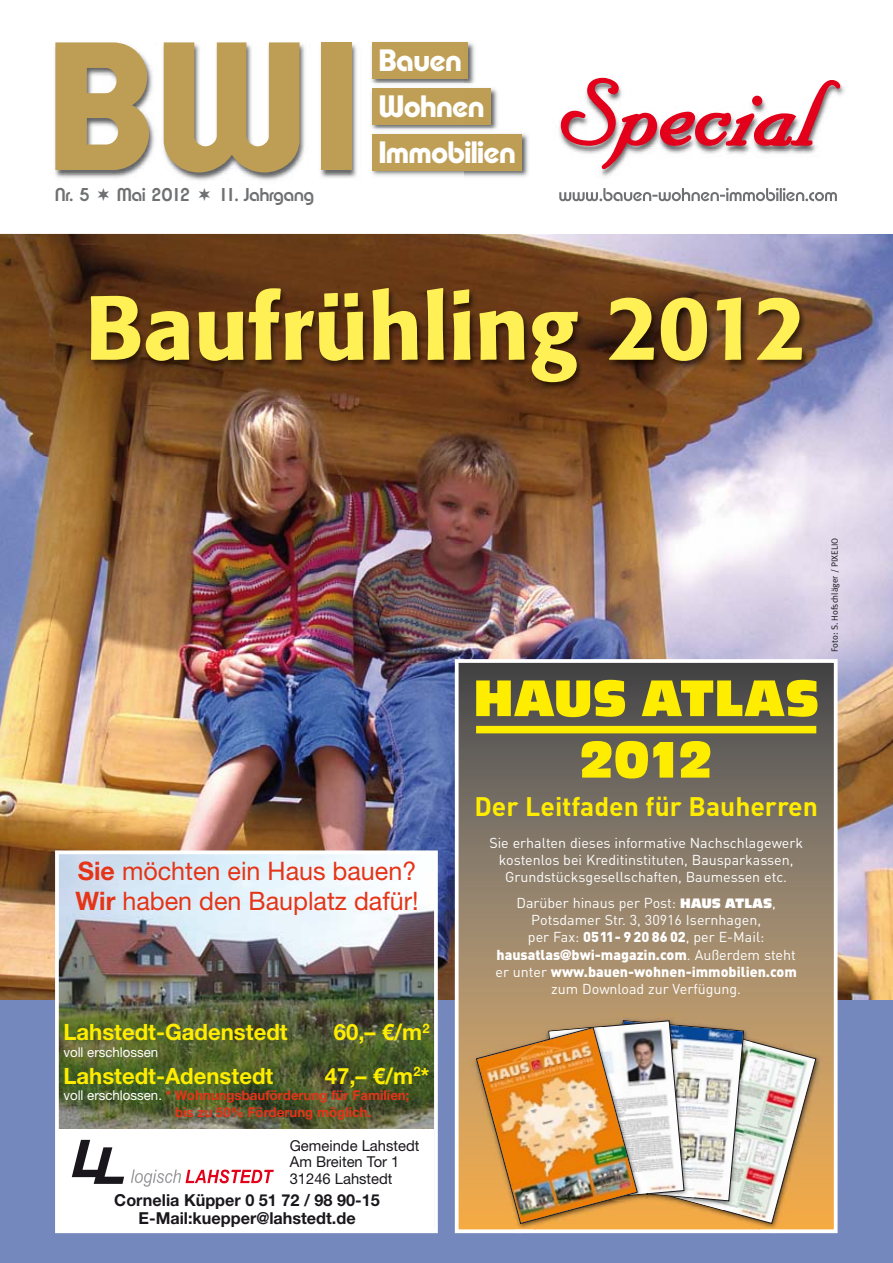
<style>
.page{position:relative;width:893px;height:1263px;background:#fff}
.page>*{position:absolute;margin:0;border:0;box-sizing:border-box;transform-origin:0 0}
.t1{font:700 177px "Expressa";color:#be9e55}
.t2{font:106.5px "Nuptial Script";color:#e2001a}
.t3{font:500 90px "Formata";color:#fff056}
.t4{font:53.4px/61.5px "Antique Olive T Compact";color:#ffed00;text-align:center}
.t5{font:700 30px/45.8px "Expressa";color:#fff}
.t6{font:700 26.55px "DIN";color:#ffed00}
.t7{font:25.5px/30px "Helvetica Neue LT Std";color:#e53417}
.t8{font:700 22.5px "Helvetica Neue LT Std";color:#ffed00}
.t9{font:600 18px "Expressa";color:#6f7072}
.t10{font:700 16.5px/18px "Helvetica Neue LT Std";color:#1a171c;text-align:center}
.t11{font:15px/16.5px "Helvetica Neue LT Std";color:#1a171c}
.t12{font:14.25px/17.2px "DIN";color:#fff;text-align:center}
.t13{font:700 13.5px/16.5px "Helvetica Neue LT Std";color:#e53417}
.t14{font:13.5px "Helvetica Neue LT Std";color:#fff}
.t15{font:9px "Meta Plus Normal";color:#1a171c}
.s1{font-weight:700}
.s2{font-weight:400;color:#fff}
.s3{font-family:"Antique Olive T Compact"}
.s4{font-weight:900}
.s5{font-family:"Helvetica Neue";font-weight:900}
</style>
<div class="page">
<div style="left:0;top:995px;width:893px;height:268px;background:#7588be"></div>
<img style="left:0;top:234px;width:893px;height:765px">
<img style="left:464px;top:42px;width:11px;height:41px">
<div style="left:372px;top:43px;width:96px;height:36px;background:#be9e55"></div>
<img style="left:464px;top:83px;width:34px;height:46px">
<div style="left:372px;top:88px;width:118px;height:36px;background:#be9e55"></div>
<img style="left:464px;top:129px;width:65px;height:48px">
<div style="left:372px;top:134px;width:150px;height:36px;background:#be9e55"></div>
<img style="left:0;top:43px;width:464px;height:202px">
<img style="left:367px;top:42px;width:97px;height:94px">
<img style="left:372px;top:43px;width:92px;height:36px">
<img style="left:367px;top:83px;width:97px;height:7px">
<img style="left:372px;top:88px;width:92px;height:36px">
<img style="left:367px;top:136px;width:5px;height:45px">
<img style="left:372px;top:134px;width:92px;height:47px">
<img style="left:33px;top:275px;width:833px;height:182px">
<img style="left:559px;top:79px;width:285px;height:123px">
<img style="left:559px;top:188px;width:150px;height:13px">
<img style="left:60px;top:855px;width:373px;height:373px">
<svg style="left:72px;top:1140px;width:52px;height:44px;background:#a3a2a4"></svg>
<svg style="left:131px;top:1170px;width:143px;height:17px;background:#f0c2c7"></svg>
<div style="left:55px;top:850px;width:383px;height:383px;border:4px solid #fff"></div>
<svg style="left:460px;top:664px;width:372px;height:564px;background:#837562"></svg>
<div style="left:455px;top:659px;width:382px;height:574px;border:4px solid #fff"></div>
<img style="left:655px;top:1028px;width:172px;height:201px">
<img style="left:759px;top:1229px;width:21px;height:4px">
<img style="left:616px;top:1012px;width:62px;height:3px">
<div style="left:476px;top:726px;width:340px;height:7px;background:#ffed00"></div>
<img style="left:467px;top:1034px;width:160px;height:195px">
<img style="left:514px;top:1229px;width:21px;height:4px">
<img style="left:476px;top:1018px;width:341px;height:206px">
<svg style="left:98px;top:188px;width:11px;height:13px"></svg>
<svg style="left:199px;top:188px;width:11px;height:13px"></svg>
<h1 class="t1" style="left:50px;top:2px;width:308px">BWI</h1>
<h3 class="t5" style="left:379px;top:38px;width:138px">Bauen<br>Wohnen<br>Immobilien</h3>
<p class="t9" style="left:55px;top:184px;width:36px">Nr. 5</p>
<p class="t9" style="left:117px;top:184px;width:75px">Mai 2012</p>
<p class="t9" style="left:218px;top:184px;width:97px">11. Jahrgang</p>
<h2 class="t2" style="left:560px;top:45px;width:262px">Special</h2>
<h3 class="t3" style="left:85px;top:288px;width:724px">Baufrühling 2012</h3>
<h3 class="t7" style="left:76px;top:856px;width:344px"><span class="s1">Sie</span> möchten ein Haus bauen?<br><span class="s1">Wir</span> haben den Bauplatz dafür!</h3>
<h3 class="t8" style="left:63px;top:1024px;width:226px">Lahstedt-Gadenstedt</h3>
<h3 class="t8" style="left:334px;top:1024px;width:97px">60,– €/m<sup>2</sup></h3>
<p class="t14" style="left:63px;top:1044px;width:96px">voll erschlossen</p>
<h3 class="t8" style="left:63px;top:1067px;width:211px">Lahstedt-Adenstedt</h3>
<h3 class="t8" style="left:325px;top:1067px;width:106px">47,– €/m<sup>2</sup>*</h3>
<p class="t13" style="left:175px;top:1088px;width:236px;text-indent:-112px"><span class="s2">voll erschlossen.</span> * Wohnungsbauförderung für Familien; bis zu 50% Förderung möglich.</p>
<p class="t11" style="left:290px;top:1137px;width:131px">Gemeinde Lahstedt<br>Am Breiten Tor 1<br>31246 Lahstedt</p>
<p class="t10" style="left:114px;top:1192px;width:267px">Cornelia Küpper 0 51 72 / 98 90-15<br>E-Mail:kuepper@lahstedt.de</p>
<h3 class="t4" style="left:473px;top:673px;width:347px">HAUS ATLAS<br>2012</h3>
<h3 class="t6" style="left:474px;top:792px;width:345px">Der Leitfaden für Bauherren</h3>
<p class="t12" style="left:489px;top:836px;width:315px">Sie erhalten dieses informative Nachschlagewerk kostenlos bei Kreditinstituten, Bausparkassen,<br>Grundstücksgesellschaften, Baumessen etc.</p>
<p class="t12" style="left:495px;top:896px;width:303px">Darüber hinaus per Post: <span class="s3">HAUS ATLAS</span>, Potsdamer Str. 3, 30916 Isernhagen,<br>per Fax: <span class="s4">0511- 9 20 86 02</span>, per E-Mail: <span class="s4">hausatlas</span><span class="s5">@</span><span class="s4">bwi-magazin.com</span>. Außerdem steht er unter <span class="s4">www.bauen-wohnen-immobilien.com </span>zum Download zur Verfügung.</p>
<p class="t15" style="left:831px;top:652px;width:116px;rotate:-90deg">Foto: S. Hofschläger / PIXELIO</p>
</div>
